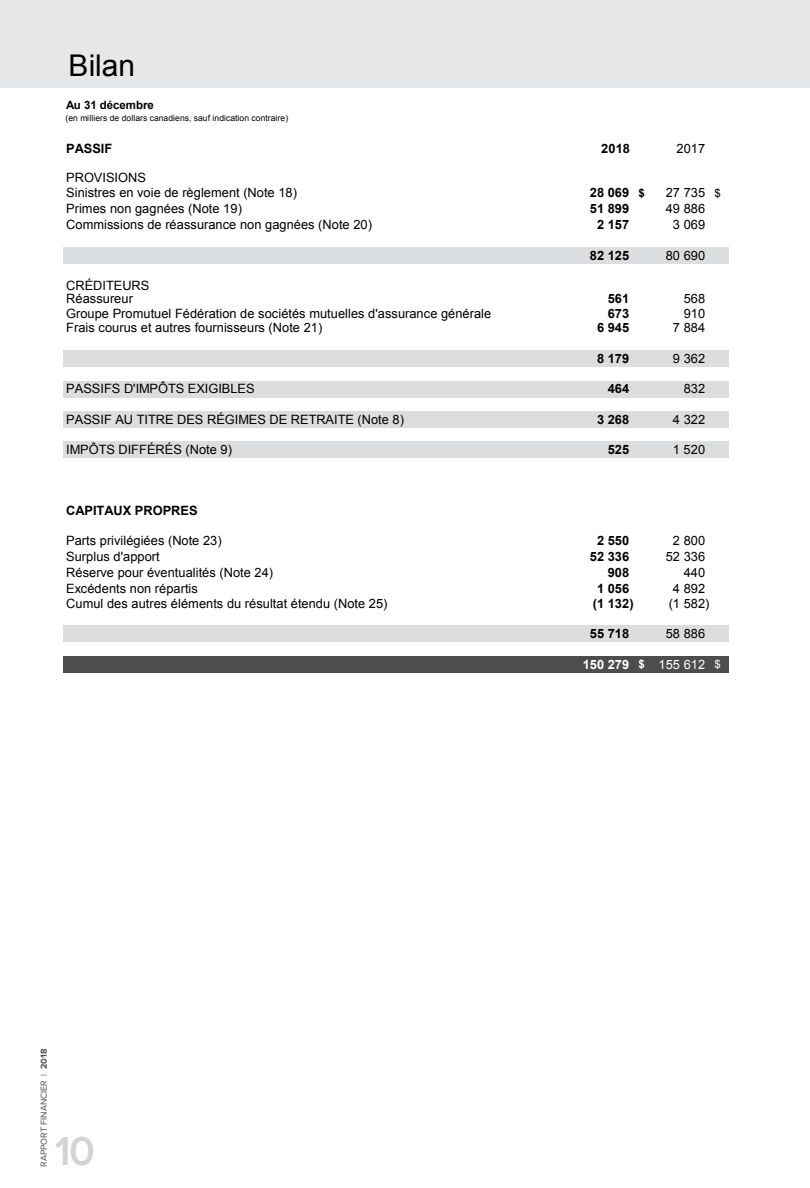
<style>
.page{position:relative;width:810px;height:1188px;background:#fff}
.page>*{position:absolute;margin:0;border:0;box-sizing:border-box;transform-origin:0 0}
.t1{font:600 42px "Proxima Nova";color:#d1d3d4}
.t2{font:30px "Arial";color:#000}
.t3{font:12.9px/14.9px "Arial";letter-spacing:.005em;color:#000}
.t4{font:700 12.9px "Arial";letter-spacing:.005em;color:#000}
.t5{font:700 12.9px "Arial";letter-spacing:.005em;color:#fff}
.t6{font:700 11.4px "Arial";letter-spacing:-.005em;color:#000}
.t7{font:9px "Proxima Nova";color:#4d4d4f}
.t8{font:8.55px "Arial";letter-spacing:.005em;color:#000}
.s1{font-size:11.4px}
.s2{font-weight:400}
.s3{font-weight:400;font-size:11.4px}
.s4{font-weight:700}
</style>
<div class="page">
<div style="left:0;top:0;width:810px;height:88px;background:#e6e7e8"></div>
<div style="left:64px;top:247px;width:665px;height:16px;background:#dcddde"></div>
<div style="left:64px;top:351px;width:665px;height:16px;background:#dcddde"></div>
<div style="left:64px;top:381px;width:665px;height:16px;background:#dcddde"></div>
<div style="left:64px;top:411px;width:665px;height:16px;background:#dcddde"></div>
<div style="left:64px;top:442px;width:665px;height:16px;background:#dcddde"></div>
<div style="left:64px;top:626px;width:665px;height:16px;background:#dcddde"></div>
<div style="left:64px;top:656px;width:665px;height:16px;background:#4d4d4f"></div>
<h2 class="t2" style="left:69px;top:45px;width:68px">Bilan</h2>
<p class="t6" style="left:66px;top:97px;width:89px">Au 31 décembre</p>
<p class="t8" style="left:66px;top:113px;width:224px">(en milliers de dollars canadiens, sauf indication contraire)</p>
<p class="t4" style="left:66px;top:140px;width:48px">PASSIF</p>
<p class="t4" style="left:601px;top:140px;width:30px">2018</p>
<p class="t3" style="left:677px;top:142px;width:30px">2017</p>
<p class="t3" style="left:66px;top:171px;width:232px">PROVISIONS<br>Sinistres en voie de règlement (Note 18)</p>
<p class="t4" style="left:590px;top:184px;width:57px">28 069 <span class="s1">$</span></p>
<p class="t3" style="left:666px;top:185px;width:57px">27 735 <span class="s1">$</span></p>
<p class="t3" style="left:66px;top:201px;width:177px">Primes non gagnées (Note 19)</p>
<p class="t4" style="left:590px;top:200px;width:41px">51 899</p>
<p class="t3" style="left:666px;top:201px;width:41px">49 886</p>
<p class="t3" style="left:66px;top:217px;width:307px">Commissions de réassurance non gagnées (Note 20)</p>
<p class="t4" style="left:597px;top:216px;width:34px">2 157</p>
<p class="t3" style="left:673px;top:217px;width:34px">3 069</p>
<p class="t4" style="left:590px;top:247px;width:41px">82 125</p>
<p class="t3" style="left:666px;top:248px;width:41px">80 690</p>
<p class="t3" style="left:66px;top:279px;width:85px;line-height:13.5px">CRÉDITEURS<br>Réassureur</p>
<p class="t4" style="left:608px;top:290px;width:23px">561</p>
<p class="t3" style="left:684px;top:291px;width:23px">568</p>
<p class="t3" style="left:66px;top:306px;width:427px">Groupe Promutuel Fédération de sociétés mutuelles d'assurance générale</p>
<p class="t4" style="left:608px;top:305px;width:23px">673</p>
<p class="t3" style="left:684px;top:306px;width:23px">910</p>
<p class="t3" style="left:66px;top:320px;width:258px">Frais courus et autres fournisseurs (Note 21)</p>
<p class="t4" style="left:597px;top:319px;width:34px">6 945</p>
<p class="t3" style="left:673px;top:320px;width:34px">7 884</p>
<p class="t4" style="left:597px;top:350px;width:34px">8 179</p>
<p class="t3" style="left:673px;top:351px;width:34px">9 362</p>
<p class="t3" style="left:66px;top:382px;width:190px">PASSIFS D'IMPÔTS EXIGIBLES</p>
<p class="t4" style="left:608px;top:380px;width:23px">464</p>
<p class="t3" style="left:684px;top:382px;width:23px">832</p>
<p class="t3" style="left:66px;top:412px;width:339px">PASSIF AU TITRE DES RÉGIMES DE RETRAITE (Note 8)</p>
<p class="t4" style="left:597px;top:411px;width:34px">3 268</p>
<p class="t3" style="left:673px;top:412px;width:34px">4 322</p>
<p class="t3" style="left:66px;top:442px;width:167px">IMPÔTS DIFFÉRÉS (Note 9)</p>
<p class="t4" style="left:608px;top:441px;width:23px">525</p>
<p class="t3" style="left:673px;top:442px;width:34px">1 520</p>
<p class="t4" style="left:66px;top:502px;width:133px">CAPITAUX PROPRES</p>
<p class="t3" style="left:66px;top:533px;width:157px">Parts privilégiées (Note 23)</p>
<p class="t4" style="left:597px;top:532px;width:34px">2 550</p>
<p class="t3" style="left:673px;top:533px;width:34px">2 800</p>
<p class="t3" style="left:66px;top:549px;width:95px">Surplus d'apport</p>
<p class="t4" style="left:590px;top:548px;width:41px">52 336</p>
<p class="t3" style="left:666px;top:549px;width:41px">52 336</p>
<p class="t3" style="left:66px;top:565px;width:208px">Réserve pour éventualités (Note 24)</p>
<p class="t4" style="left:608px;top:564px;width:23px">908</p>
<p class="t3" style="left:684px;top:565px;width:23px">440</p>
<p class="t3" style="left:66px;top:581px;width:133px">Excédents non répartis</p>
<p class="t4" style="left:597px;top:580px;width:34px">1 056</p>
<p class="t3" style="left:673px;top:581px;width:34px">4 892</p>
<p class="t3" style="left:66px;top:596px;width:323px">Cumul des autres éléments du résultat étendu (Note 25)</p>
<p class="t4" style="left:593px;top:594px;width:42px">(1 132)</p>
<p class="t3" style="left:669px;top:596px;width:42px">(1 582)</p>
<p class="t4" style="left:590px;top:625px;width:41px">55 718</p>
<p class="t3" style="left:666px;top:626px;width:41px">58 886</p>
<p class="t5" style="left:583px;top:656px;width:140px">150 279 <span class="s1">$</span> <span class="s2">155 612</span> <span class="s3">$</span></p>
<p class="t7" style="left:39px;top:1167px;width:119px;rotate:-90deg">RAPPORT FINANCIER | <span class="s4">2018</span></p>
<h1 class="t1" style="left:55px;top:1127px;width:42px">10</h1>
</div>
